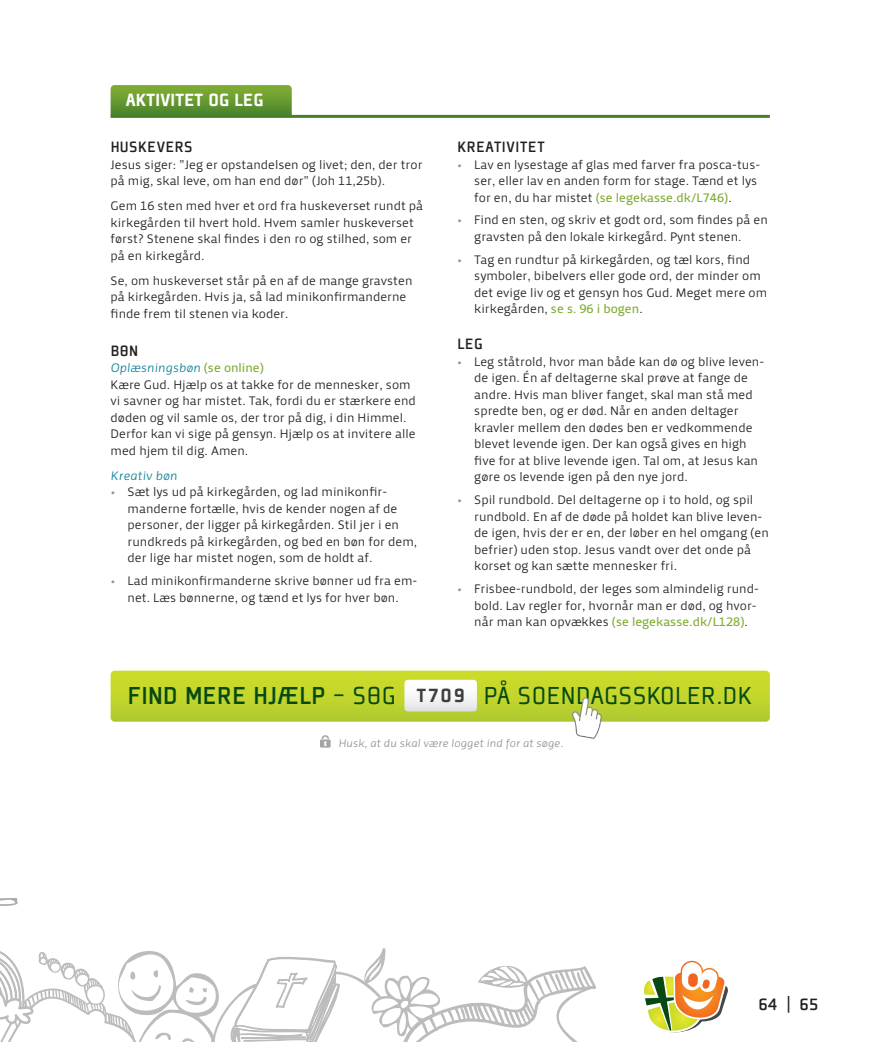
<style>
.page{position:relative;width:872px;height:1042px;background:#fff}
.page>*{position:absolute;margin:0;border:0;box-sizing:border-box;transform-origin:0 0}
.t1{font:27px "Plexes Pro";letter-spacing:.015em;color:#074913}
.t2{font:500 27px "Plexes Pro";letter-spacing:.015em;color:#074913}
.t3{font:900 21px "Plexes Pro";color:#3e3e3f}
.t4{font:900 19.5px "Plexes Pro";letter-spacing:.015em;color:#fff}
.t5{font:500 18px "Plexes Pro";color:#231f20}
.t6{font:500 16.5px "Plexes Pro";letter-spacing:.04em;color:#231f20}
.t7{font:12.75px/16.5px "Priva One Pro";color:#231f20}
.t8{font:12.75px "Priva Two Pro";color:#80ad32}
.t9{font:12.75px "Priva One Italic Pro";color:#17869c}
.t10{font:11.25px "Priva One Italic Pro";color:#939598}
.s1{font-family:"Priva Two Pro";color:#80ad32}
.s2{color:#939598}
.s3{font-family:"Priva One Pro";color:#231f20}
.s4{font-weight:400}
</style>
<div class="page">
<svg style="left:644px;top:960px;width:84px;height:72px"></svg>
<svg style="left:0;top:948px;width:596px;height:94px"></svg>
<svg style="left:111px;top:670px;width:659px;height:76px"></svg>
<svg style="left:0;top:898px;width:18px;height:8px"></svg>
<hr style="left:111px;top:115px;width:659px;height:3px;background:#45802a">
<svg style="left:111px;top:85px;width:181px;height:30px;background:#679a31"></svg>
<h3 class="t4" style="left:126px;top:88px;width:139px">AKTIVITET OG LEG</h3>
<p class="t6" style="left:111px;top:137px;width:83px">HUSKEVERS</p>
<p class="t7" style="left:111px;top:156px;width:313px">Jesus siger: ”Jeg er opstandelsen og livet; den, der tror på mig, skal leve, om han end dør” (Joh 11,25b).</p>
<p class="t7" style="left:111px;top:198px;width:314px">Gem 16 sten med hver et ord fra huskeverset rundt på kirkegården til hvert hold. Hvem samler huskeverset først? Stenene skal findes i den ro og stilhed, som er på en kirkegård.</p>
<p class="t7" style="left:111px;top:272px;width:303px">Se, om huskeverset står på en af de mange gravsten på kirkegården. Hvis ja, så lad minikonfirmanderne finde frem til stenen via koder.</p>
<p class="t6" style="left:111px;top:340px;width:29px">BØN</p>
<p class="t9" style="left:111px;top:360px;width:155px">Oplæsningsbøn <span class="s1">(se online)</span></p>
<p class="t7" style="left:111px;top:376px;width:307px">Kære Gud. Hjælp os at takke for de mennesker, som vi savner og har mistet. Tak, fordi du er stærkere end døden og vil samle os, der tror på dig, i din Himmel.<br>Derfor kan vi sige på gensyn. Hjælp os at invitere alle med hjem til dig. Amen.</p>
<p class="t9" style="left:111px;top:467px;width:68px">Kreativ bøn</p>
<p class="t7" style="left:128px;top:484px;width:291px;text-indent:-17px"><span class="s2">•</span> Sæt lys ud på kirkegården, og lad minikonfir&shy;manderne fortælle, hvis de kender nogen af de personer, der ligger på kirkegården. Stil jer i en rundkreds på kirkegården, og bed en bøn for dem, der lige har mistet nogen, som de holdt af.</p>
<p class="t7" style="left:111px;top:572px;width:308px;text-align:center"><span class="s2">•</span> Lad minikonfirmanderne skrive bønner ud fra em&shy;net. Læs bønnerne, og tænd et lys for hver bøn.</p>
<p class="t6" style="left:457px;top:137px;width:89px">KREATIVITET</p>
<p class="t7" style="left:457px;top:156px;width:304px;text-align:right"><span class="s2">•</span> Lav en lysestage af glas med farver fra posca-tus&shy;ser, eller lav en anden form for stage. Tænd et lys</p>
<p class="t8" style="left:474px;top:189px;width:259px"><span class="s3">for en, du har mistet</span> (se legekasse.dk/L746)<span class="s3">.</span></p>
<p class="t7" style="left:474px;top:212px;width:295px;text-indent:-17px"><span class="s2">•</span> Find en sten, og skriv et godt ord, som findes på en gravsten på den lokale kirkegård. Pynt stenen.</p>
<p class="t7" style="left:474px;top:251px;width:294px;text-indent:-17px"><span class="s2">•</span> Tag en rundtur på kirkegården, og tæl kors, find symboler, bibelvers eller gode ord, der minder om det evige liv og et gensyn hos Gud. Meget mere om kirkegården, <span class="s1">se s. 96 i bogen</span>.</p>
<p class="t6" style="left:457px;top:334px;width:27px">LEG</p>
<p class="t7" style="left:474px;top:353px;width:291px;text-indent:-17px"><span class="s2">•</span> Leg ståtrold, hvor man både kan dø og blive leven&shy;de igen. Én af deltagerne skal prøve at fange de andre. Hvis man bliver fanget, skal man stå med spredte ben, og er død. Når en anden deltager kravler mellem den dødes ben er vedkommende blevet levende igen. Der kan også gives en high five for at blive levende igen. Tal om, at Jesus kan gøre os levende igen på den nye jord.</p>
<p class="t7" style="left:474px;top:492px;width:296px;text-indent:-17px"><span class="s2">•</span> Spil rundbold. Del deltagerne op i to hold, og spil rundbold. En af de døde på holdet kan blive leven&shy;de igen, hvis der er en, der løber en hel omgang (en befrier) uden stop. Jesus vandt over det onde på korset og kan sætte mennesker fri.</p>
<p class="t7" style="left:457px;top:580px;width:303px;text-align:right"><span class="s2">•</span> Frisbee-rundbold, der leges som almindelig rund&shy;bold. Lav regler for, hvornår man er død, og hvor-</p>
<p class="t8" style="left:474px;top:614px;width:275px"><span class="s3">når man kan opvækkes</span> (se legekasse.dk/L128)<span class="s3">.</span></p>
<h1 class="t2" style="left:128px;top:679px;width:269px">FIND MERE HJÆLP <span class="s4">- SØG</span></h1>
<h1 class="t1" style="left:484px;top:680px;width:270px">PÅ SOENDAGSSKOLER.DK</h1>
<p class="t10" style="left:338px;top:736px;width:226px">Husk, at du skal være logget ind for at søge.</p>
<h2 class="t3" style="left:417px;top:683px;width:49px">T709</h2>
<h3 class="t5" style="left:758px;top:993px;width:62px">64 | 65</h3>
</div>
